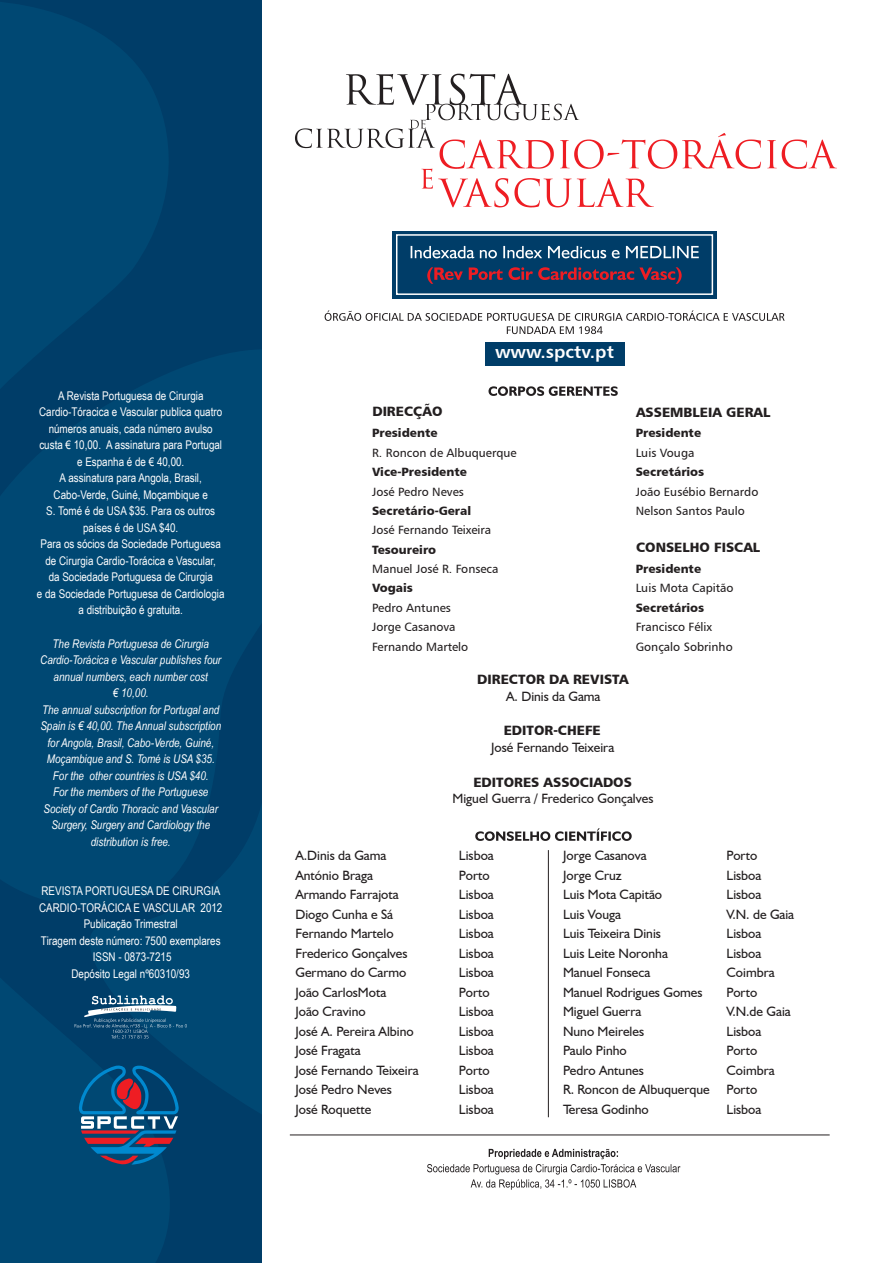
<style>
.page{position:relative;width:893px;height:1263px;background:#fff}
.page>*{position:absolute;margin:0;border:0;box-sizing:border-box;transform-origin:0 0}
.t1{font:18px "Humanist 777 BT Bold B";color:#fff}
.t2{font:13.5px/19.5px "Humanist 521 BT";color:#231f20}
.t3{font:13.5px "Humanist 777 BT Black B";color:#231f20}
.t4{font:12px/16.5px "Arial Narrow";color:#fff;text-align:center}
.t5{font:italic 12px/16.5px "Arial Narrow";color:#fff;text-align:center}
.t6{font:12px/19.4px "Humanist 777 BT Roman B";color:#231f20}
.t7{font:12px "Humanist 777 BT Black B";color:#231f20}
</style>
<div class="page">
<div style="left:0;top:0;width:261px;height:1263px;background:#003d68"></div>
<svg style="left:208px;top:350px;width:53px;height:37px;fill:#004873"></svg>
<svg style="left:208px;top:387px;width:53px;height:726px;fill:#004873"></svg>
<svg style="left:0;top:2px;width:208px;height:1261px;fill:#004873"></svg>
<svg style="left:767px;top:139px;width:70px;height:30px"></svg>
<svg style="left:295px;top:74px;width:466px;height:133px"></svg>
<svg style="left:325px;top:310px;width:460px;height:24px"></svg>
<svg style="left:79px;top:1065px;width:100px;height:101px"></svg>
<div style="left:392px;top:231px;width:325px;height:67px;background:#003d68"></div>
<div style="left:396px;top:234px;width:317px;height:61px;background:#003d68;border:2px solid #fff"></div>
<svg style="left:411px;top:246px;width:288px;height:12px"></svg>
<svg style="left:427px;top:267px;width:255px;height:17px"></svg>
<svg style="left:75px;top:995px;width:112px;height:43px"></svg>
<hr style="left:290px;top:1135px;width:540px;height:1px;background:#231f20">
<hr style="left:548px;top:850px;width:1px;height:267px;background:#231f20">
<svg style="left:475px;top:828px;width:157px;height:13px"></svg>
<svg style="left:488px;top:386px;width:130px;height:10px"></svg>
<svg style="left:427px;top:1149px;width:253px;height:41px"></svg>
<div style="left:485px;top:342px;width:139px;height:23px;background:#003d68"></div>
<p class="t4" style="left:37px;top:387px;width:189px">A Revista Portuguesa de Cirurgia Cardio-Tóracica e Vascular publica quatro números anuais, cada número avulso custa € 10,00. A assinatura para Portugal e Espanha é de € 40,00.<br>A assinatura para Angola, Brasil, Cabo-Verde, Guiné, Moçambique e<br>S. Tomé é de USA $35. Para os outros países é de USA $40.<br>Para os sócios da Sociedade Portuguesa de Cirurgia Cardio-Torácica e Vascular,<br>da Sociedade Portuguesa de Cirurgia<br>e da Sociedade Portuguesa de Cardiologia a distribuição é gratuita.</p>
<p class="t5" style="left:40px;top:635px;width:182px">The Revista Portuguesa de Cirurgia Cardio-Torácica e Vascular publishes four annual numbers, each number cost<br>€ 10,00.<br>The annual subscription for Portugal and Spain is € 40,00. The Annual subscription for Angola, Brasil, Cabo-Verde, Guiné, Moçambique and S. Tomé is USA $35.<br>For the other countries is USA $40.<br>For the members of the Portuguese Society of Cardio Thoracic and Vascular Surgery, Surgery and Cardiology the distribution is free.</p>
<p class="t4" style="left:39px;top:882px;width:185px">REVISTA PORTUGUESA DE CIRURGIA<br>CARDIO-TORÁCICA E VASCULAR 2012<br>Publicação Trimestral<br>Tiragem deste número: 7500 exemplares<br>ISSN - 0873-7215<br>Depósito Legal nº60310/93</p>
<h1 class="t1" style="left:495px;top:341px;width:120px">www.spctv.pt</h1>
<p class="t3" style="left:372px;top:403px;width:72px">DIRECÇÃO</p>
<p class="t7" style="left:372px;top:425px;width:67px">Presidente</p>
<p class="t6" style="left:372px;top:443px;width:146px">R. Roncon de Albuquerque</p>
<p class="t7" style="left:372px;top:464px;width:96px">Vice-Presidente</p>
<p class="t6" style="left:372px;top:481px;width:93px">José Pedro Neves</p>
<p class="t7" style="left:372px;top:503px;width:101px">Secretário-Geral</p>
<p class="t6" style="left:372px;top:520px;width:121px">José Fernando Teixeira</p>
<p class="t7" style="left:372px;top:542px;width:66px">Tesoureiro</p>
<p class="t6" style="left:372px;top:559px;width:128px">Manuel José R. Fonseca</p>
<p class="t7" style="left:372px;top:580px;width:42px">Vogais</p>
<p class="t6" style="left:372px;top:598px;width:98px">Pedro Antunes<br>Jorge Casanova<br>Fernando Martelo</p>
<p class="t3" style="left:636px;top:403px;width:136px">ASSEMBLEIA GERAL</p>
<p class="t7" style="left:636px;top:425px;width:67px">Presidente</p>
<p class="t6" style="left:636px;top:443px;width:60px">Luis Vouga</p>
<p class="t7" style="left:636px;top:464px;width:70px">Secretários</p>
<p class="t6" style="left:636px;top:481px;width:124px">João Eusébio Bernardo<br>Nelson Santos Paulo</p>
<p class="t3" style="left:636px;top:539px;width:126px">CONSELHO FISCAL</p>
<p class="t7" style="left:636px;top:561px;width:67px">Presidente</p>
<p class="t6" style="left:636px;top:578px;width:99px">Luis Mota Capitão</p>
<p class="t7" style="left:636px;top:600px;width:70px">Secretários</p>
<p class="t6" style="left:636px;top:617px;width:98px">Francisco Félix<br>Gonçalo Sobrinho</p>
<p class="t3" style="left:477px;top:671px;width:153px">DIRECTOR DA REVISTA</p>
<p class="t2" style="left:506px;top:687px;width:96px">A. Dinis da Gama</p>
<p class="t3" style="left:504px;top:722px;width:99px">EDITOR-CHEFE</p>
<p class="t2" style="left:491px;top:737px;width:125px">José Fernando Teixeira</p>
<p class="t3" style="left:473px;top:773px;width:160px">EDITORES ASSOCIADOS</p>
<p class="t2" style="left:452px;top:789px;width:202px">Miguel Guerra / Frederico Gonçalves</p>
<p class="t2" style="left:295px;top:846px;width:92px">A.Dinis da Gama</p>
<p class="t2" style="left:459px;top:846px;width:36px">Lisboa</p>
<p class="t2" style="left:295px;top:865px;width:79px">António Braga</p>
<p class="t2" style="left:459px;top:865px;width:32px">Porto</p>
<p class="t2" style="left:295px;top:885px;width:105px">Armando Farrajota</p>
<p class="t2" style="left:459px;top:885px;width:36px">Lisboa</p>
<p class="t2" style="left:295px;top:904px;width:99px">Diogo Cunha e Sá</p>
<p class="t2" style="left:459px;top:904px;width:36px">Lisboa</p>
<p class="t2" style="left:295px;top:924px;width:100px">Fernando Martelo</p>
<p class="t2" style="left:459px;top:924px;width:36px">Lisboa</p>
<p class="t2" style="left:295px;top:943px;width:114px">Frederico Gonçalves</p>
<p class="t2" style="left:459px;top:943px;width:36px">Lisboa</p>
<p class="t2" style="left:295px;top:963px;width:112px">Germano do Carmo</p>
<p class="t2" style="left:459px;top:963px;width:36px">Lisboa</p>
<p class="t2" style="left:295px;top:982px;width:92px">João CarlosMota</p>
<p class="t2" style="left:459px;top:982px;width:32px">Porto</p>
<p class="t2" style="left:295px;top:1002px;width:72px">João Cravino</p>
<p class="t2" style="left:459px;top:1002px;width:36px">Lisboa</p>
<p class="t2" style="left:295px;top:1021px;width:120px">José A. Pereira Albino</p>
<p class="t2" style="left:459px;top:1021px;width:36px">Lisboa</p>
<p class="t2" style="left:295px;top:1041px;width:67px">José Fragata</p>
<p class="t2" style="left:459px;top:1041px;width:36px">Lisboa</p>
<p class="t2" style="left:295px;top:1060px;width:125px">José Fernando Teixeira</p>
<p class="t2" style="left:459px;top:1060px;width:32px">Porto</p>
<p class="t2" style="left:295px;top:1080px;width:98px">José Pedro Neves</p>
<p class="t2" style="left:459px;top:1080px;width:36px">Lisboa</p>
<p class="t2" style="left:295px;top:1099px;width:77px">José Roquette</p>
<p class="t2" style="left:459px;top:1099px;width:36px">Lisboa</p>
<p class="t2" style="left:563px;top:846px;width:85px">Jorge Casanova</p>
<p class="t2" style="left:726px;top:846px;width:32px">Porto</p>
<p class="t2" style="left:563px;top:865px;width:60px">Jorge Cruz</p>
<p class="t2" style="left:726px;top:865px;width:36px">Lisboa</p>
<p class="t2" style="left:563px;top:885px;width:101px">Luis Mota Capitão</p>
<p class="t2" style="left:726px;top:885px;width:36px">Lisboa</p>
<p class="t2" style="left:563px;top:904px;width:59px">Luis Vouga</p>
<p class="t2" style="left:726px;top:904px;width:69px">V.N. de Gaia</p>
<p class="t2" style="left:563px;top:924px;width:99px">Luis Teixeira Dinis</p>
<p class="t2" style="left:726px;top:924px;width:36px">Lisboa</p>
<p class="t2" style="left:563px;top:943px;width:106px">Luis Leite Noronha</p>
<p class="t2" style="left:726px;top:943px;width:36px">Lisboa</p>
<p class="t2" style="left:563px;top:963px;width:89px">Manuel Fonseca</p>
<p class="t2" style="left:726px;top:963px;width:50px">Coimbra</p>
<p class="t2" style="left:563px;top:982px;width:141px">Manuel Rodrigues Gomes</p>
<p class="t2" style="left:726px;top:982px;width:32px">Porto</p>
<p class="t2" style="left:563px;top:1002px;width:80px">Miguel Guerra</p>
<p class="t2" style="left:726px;top:1002px;width:66px">V.N.de Gaia</p>
<p class="t2" style="left:563px;top:1021px;width:83px">Nuno Meireles</p>
<p class="t2" style="left:726px;top:1021px;width:36px">Lisboa</p>
<p class="t2" style="left:563px;top:1040px;width:65px">Paulo Pinho</p>
<p class="t2" style="left:726px;top:1040px;width:32px">Porto</p>
<p class="t2" style="left:563px;top:1060px;width:82px">Pedro Antunes</p>
<p class="t2" style="left:563px;top:1060px;width:213px;text-indent:163px">Coimbra<br>R. Roncon de Albuquerque Porto<br>Teresa Godinho</p>
<p class="t2" style="left:726px;top:1099px;width:36px">Lisboa</p>
</div>
